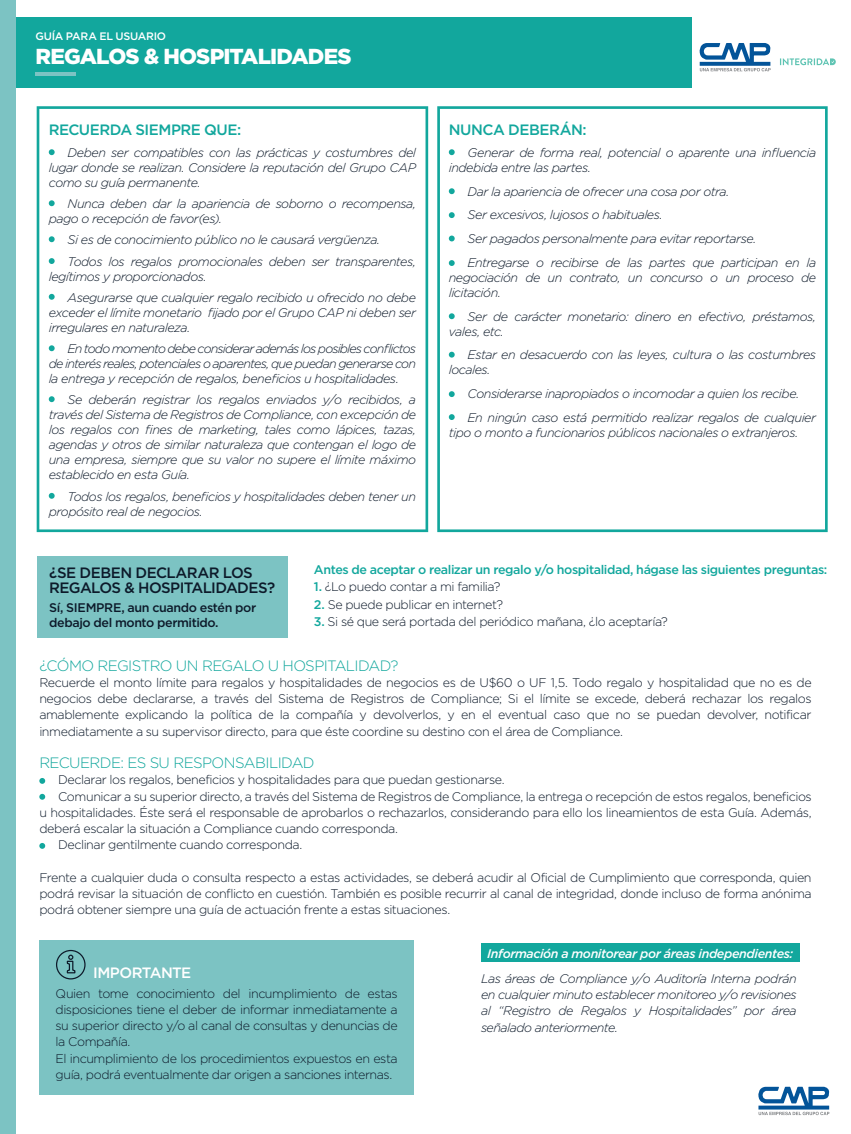
<style>
.page{position:relative;width:851px;height:1134px;background:#fff}
.page>*{position:absolute;margin:0;border:0;box-sizing:border-box;transform-origin:0 0}
.t1{font:900 21.62px "Gotham";letter-spacing:-.035em;color:#fff}
.t2{font:300 15px "Gotham";letter-spacing:-.04em;color:#12a79d}
.t3{font:500 15px/15px "Gotham";letter-spacing:-.04em;color:#0d1a2a}
.t4{font:500 15px "Gotham";letter-spacing:-.03em;color:#12a79d}
.t5{font:500 15px "Gotham";letter-spacing:-.04em;color:#fff}
.t6{font:italic 300 12.5px/15px "Gotham";letter-spacing:-.04em;color:#0d1a2a}
.t7{font:300 12.5px/16.2px "Gotham";letter-spacing:-.035em;color:#0d1a2a;text-align:justify}
.t8{font:500 12.5px "Gotham";letter-spacing:-.03em;color:#12a79d}
.t9{font:500 12.5px/15px "Gotham";letter-spacing:-.03em;color:#0d1a2a}
.t10{font:italic 500 12.5px "Gotham";letter-spacing:-.03em;color:#fff}
.t11{font:500 10.88px "Gotham";letter-spacing:-.02em;color:#fff}
.s1{font-weight:500;color:#12a79d}
</style>
<div class="page">
<div style="left:0;top:17px;width:691px;height:71px;background:#12a79d"></div>
<hr style="left:35px;top:72px;width:41px;height:3px;background:#7cc3c3">
<div style="left:0;top:0;width:15px;height:1134px;background:#7cc3c3"></div>
<div style="left:37px;top:556px;width:250px;height:82px;background:#7cc3c3"></div>
<svg style="left:437px;top:106px;width:390px;height:426px"></svg>
<svg style="left:449px;top:149px;width:5px;height:6px"></svg>
<svg style="left:449px;top:212px;width:5px;height:6px"></svg>
<svg style="left:449px;top:260px;width:5px;height:6px"></svg>
<svg style="left:449px;top:414px;width:5px;height:6px"></svg>
<svg style="left:449px;top:391px;width:5px;height:6px"></svg>
<svg style="left:449px;top:188px;width:5px;height:6px"></svg>
<svg style="left:449px;top:236px;width:5px;height:5px"></svg>
<svg style="left:449px;top:352px;width:5px;height:6px"></svg>
<svg style="left:449px;top:313px;width:5px;height:6px"></svg>
<svg style="left:37px;top:106px;width:391px;height:426px"></svg>
<svg style="left:49px;top:149px;width:6px;height:6px"></svg>
<svg style="left:49px;top:200px;width:6px;height:6px"></svg>
<svg style="left:49px;top:236px;width:6px;height:6px"></svg>
<svg style="left:49px;top:258px;width:6px;height:6px"></svg>
<svg style="left:49px;top:294px;width:6px;height:6px"></svg>
<svg style="left:49px;top:345px;width:6px;height:6px"></svg>
<svg style="left:49px;top:396px;width:6px;height:6px"></svg>
<svg style="left:49px;top:493px;width:6px;height:6px"></svg>
<svg style="left:39px;top:778px;width:6px;height:6px"></svg>
<svg style="left:39px;top:843px;width:6px;height:6px"></svg>
<svg style="left:39px;top:794px;width:6px;height:6px"></svg>
<div style="left:481px;top:943px;width:318px;height:19px;background:#12a79d"></div>
<div style="left:39px;top:940px;width:375px;height:155px;background:#7cc3c3"></div>
<div style="left:56px;top:950px;width:30px;height:29px;border:1px solid #0d1a2a;border-radius:50%"></div>
<svg style="left:66px;top:955px;width:10px;height:19px"></svg>
<svg style="left:780px;top:58px;width:55px;height:7px"></svg>
<svg style="left:699px;top:43px;width:72px;height:28px"></svg>
<svg style="left:758px;top:1086px;width:72px;height:30px"></svg>
<p class="t11" style="left:35px;top:29px;width:132px">GUÍA PARA EL USUARIO</p>
<h1 class="t1" style="left:35px;top:44px;width:318px">REGALOS &amp; HOSPITALIDADES</h1>
<p class="t4" style="left:49px;top:119px;width:194px">RECUERDA SIEMPRE QUE:</p>
<p class="t6" style="left:49px;top:145px;width:369px;text-align:justify;text-indent:19px">Deben ser compatibles con las prácticas y costumbres del lugar donde se realizan. Considere la reputación del Grupo CAP como su guía permanente.</p>
<p class="t6" style="left:49px;top:196px;width:369px;text-indent:19px">Nunca deben dar la apariencia de soborno o recompensa, pago o recepción de favor(es).</p>
<p class="t6" style="left:67px;top:229px;width:350px;line-height:21.2px">Si es de conocimiento público no le causará vergüenza.<br>Todos los regalos promocionales deben ser transparentes,</p>
<p class="t6" style="left:67px;top:265px;width:350px;line-height:21.2px;text-indent:-19px">legítimos y proporcionados.<br>Asegurarse que cualquier regalo recibido u ofrecido no debe</p>
<p class="t6" style="left:49px;top:305px;width:369px">exceder el límite monetario fijado por el Grupo CAP ni deben ser irregulares en naturaleza.</p>
<p class="t6" style="left:49px;top:341px;width:369px;text-align:justify;text-indent:19px">En todo momento debe considerar además los posibles conflictos de interés reales, potenciales o aparentes, que puedan generarse con la entrega y recepción de regalos, beneficios u hospitalidades.</p>
<p class="t6" style="left:49px;top:392px;width:369px;text-align:justify;text-indent:19px">Se deberán registrar los regalos enviados y/o recibidos, a través del Sistema de Registros de Compliance, con excepción de los regalos con fines de marketing, tales como lápices, tazas, agendas y otros de similar naturaleza que contengan el logo de una empresa, siempre que su valor no supere el límite máximo establecido en esta Guía.</p>
<p class="t6" style="left:49px;top:488px;width:369px;text-indent:19px">Todos los regalos, beneficios y hospitalidades deben tener un propósito real de negocios.</p>
<p class="t4" style="left:449px;top:119px;width:139px">NUNCA DEBERÁN:</p>
<p class="t6" style="left:449px;top:145px;width:369px;text-indent:19px">Generar de forma real, potencial o aparente una influencia indebida entre las partes.</p>
<p class="t6" style="left:467px;top:179px;width:350px;line-height:23.8px">Dar la apariencia de ofrecer una cosa por otra.<br>Ser excesivos, lujosos o habituales.<br>Ser pagados personalmente para evitar reportarse.<br>Entregarse o recibirse de las partes que participan en la</p>
<p class="t6" style="left:449px;top:270px;width:369px">negociación de un contrato, un concurso o un proceso de licitación.</p>
<p class="t6" style="left:449px;top:308px;width:369px;text-indent:19px">Ser de carácter monetario: dinero en efectivo, préstamos, vales, etc.</p>
<p class="t6" style="left:449px;top:347px;width:369px;text-indent:19px">Estar en desacuerdo con las leyes, cultura o las costumbres locales.</p>
<p class="t6" style="left:467px;top:381px;width:350px;line-height:23.8px">Considerarse inapropiados o incomodar a quien los recibe.<br>En ningún caso está permitido realizar regalos de cualquier</p>
<p class="t6" style="left:449px;top:425px;width:351px">tipo o monto a funcionarios públicos nacionales o extranjeros.</p>
<p class="t3" style="left:49px;top:565px;width:227px">¿SE DEBEN DECLARAR LOS<br>REGALOS &amp; HOSPITALIDADES?</p>
<p class="t9" style="left:49px;top:599px;width:208px">Sí, SIEMPRE, aun cuando estén por debajo del monto permitido.</p>
<p class="t8" style="left:314px;top:561px;width:515px">Antes de aceptar o realizar un regalo y/o hospitalidad, hágase las siguientes preguntas:</p>
<p class="t7" style="left:314px;top:578px;width:188px"><span class="s1">1.</span> ¿Lo puedo contar a mi familia?</p>
<p class="t7" style="left:314px;top:596px;width:191px"><span class="s1">2.</span> Se puede publicar en internet?</p>
<p class="t7" style="left:314px;top:613px;width:355px"><span class="s1">3.</span> Si sé que será portada del periódico mañana, ¿lo aceptaría?</p>
<p class="t2" style="left:39px;top:657px;width:360px">¿CÓMO REGISTRO UN REGALO U HOSPITALIDAD?</p>
<p class="t7" style="left:39px;top:674px;width:773px">Recuerde el monto límite para regalos y hospitalidades de negocios es de U$60 o UF 1,5. Todo regalo y hospitalidad que no es de negocios debe declararse, a través del Sistema de Registros de Compliance; Si el límite se excede, deberá rechazar los regalos amablemente explicando la política de la compañía y devolverlos, y en el eventual caso que no se puedan devolver, notificar inmediatamente a su supervisor directo, para que éste coordine su destino con el área de Compliance.</p>
<p class="t2" style="left:39px;top:755px;width:277px">RECUERDE: ES SU RESPONSABILIDAD</p>
<p class="t7" style="left:58px;top:772px;width:448px">Declarar los regalos, beneficios y hospitalidades para que puedan gestionarse.</p>
<p class="t7" style="left:58px;top:788px;width:755px">Comunicar a su superior directo, a través del Sistema de Registros de Compliance, la entrega o recepción de estos regalos, beneficios</p>
<p class="t7" style="left:39px;top:804px;width:773px">u hospitalidades. Éste será el responsable de aprobarlos o rechazarlos, considerando para ello los lineamientos de esta Guía. Además,</p>
<p class="t7" style="left:39px;top:820px;width:360px">deberá escalar la situación a Compliance cuando corresponda.</p>
<p class="t7" style="left:58px;top:837px;width:246px">Declinar gentilmente cuando corresponda.</p>
<p class="t7" style="left:39px;top:869px;width:773px">Frente a cualquier duda o consulta respecto a estas actividades, se deberá acudir al Oficial de Cumplimiento que corresponda, quien podrá revisar la situación de conflicto en cuestión. También es posible recurrir al canal de integridad, donde incluso de forma anónima podrá obtener siempre una guía de actuación frente a estas situaciones.</p>
<p class="t10" style="left:487px;top:945px;width:307px">Información a monitorear por áreas independientes:</p>
<p class="t6" style="left:481px;top:970px;width:317px;line-height:16.2px;text-align:justify">Las áreas de Compliance y/o Auditoría Interna podrán en cualquier minuto establecer monitoreo y/o revisiones al “Registro de Regalos y Hospitalidades” por área señalado anteriormente.</p>
<p class="t5" style="left:93px;top:963px;width:100px">IMPORTANTE</p>
<p class="t7" style="left:56px;top:985px;width:343px;text-align:left">Quien tome conocimiento del incumplimiento de estas disposiciones tiene el deber de informar inmediatamente a su superior directo y/o al canal de consultas y denuncias de la Compañía.<br>El incumplimiento de los procedimientos expuestos en esta guía, podrá eventualmente dar origen a sanciones internas.</p>
</div>
